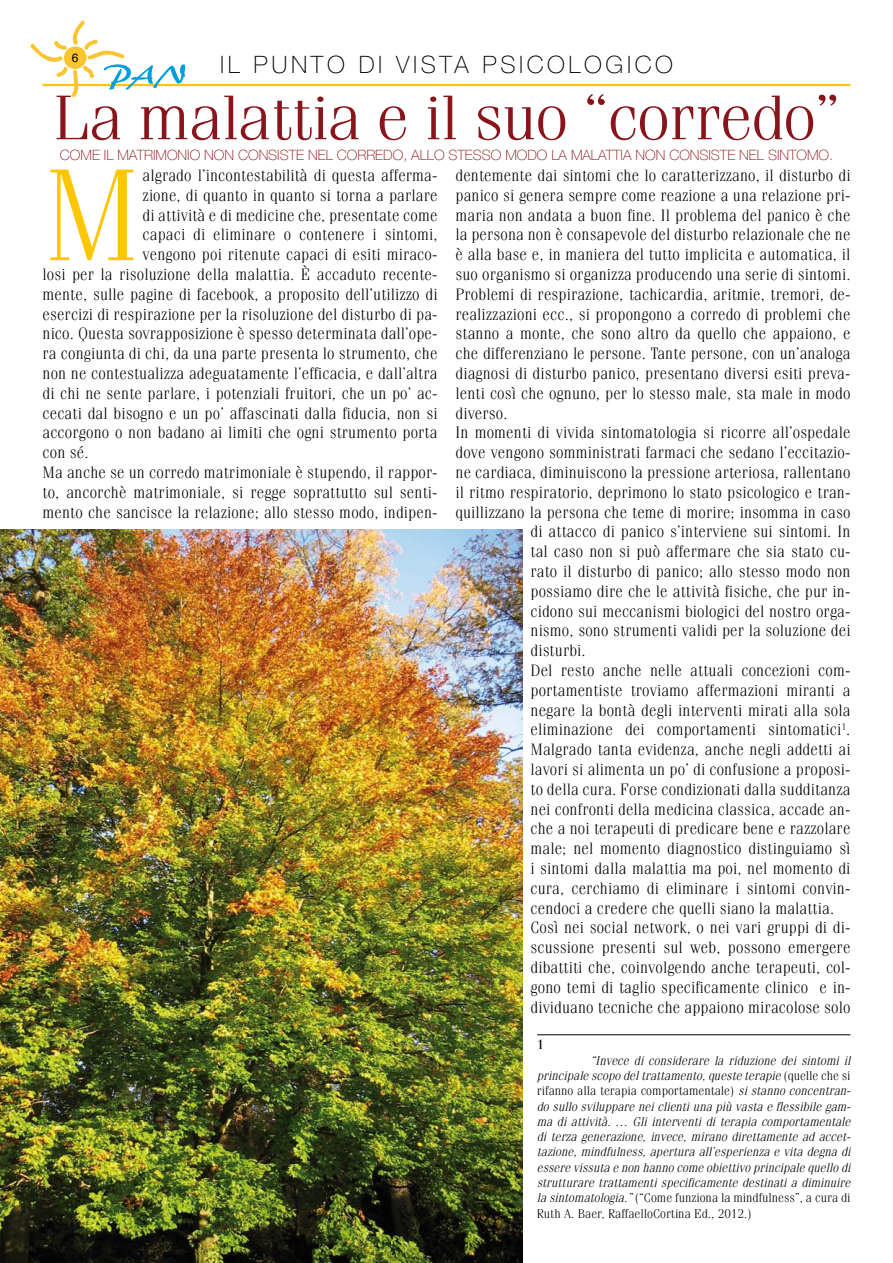
<style>
.page{position:relative;width:893px;height:1263px;background:#fff}
.page>*{position:absolute;margin:0;border:0;box-sizing:border-box;transform-origin:0 0}
.t1{font:300 130.95px "Fenice";color:#fdc600}
.t2{font:300 63px "Fenice";letter-spacing:-.03em;color:#891419;scale:1.14 1}
.t3{font:100 24px "Helvetica Neue";color:#000}
.t4{font:300 16.5px "Fenice";letter-spacing:.01em;color:#000}
.t5{font:100 14.25px "Helvetica Neue";color:#891419}
.t6{font:13.5px "Fenice";color:#000}
.t7{font:italic 300 12.75px/15.3px "Fenice";color:#000;text-align:justify}
.t8{font:12px "Helvetica";color:#000}
.s1{font-style:normal}
</style>
<div class="page">
<hr style="left:43px;top:84px;width:807px;height:2px;background:#fdc600">
<svg style="left:30px;top:21px;width:155px;height:76px"></svg>
<img style="left:0;top:529px;width:522px;height:734px">
<hr style="left:537px;top:1034px;width:313px;height:1px;background:#000">
<p class="t8" style="left:72px;top:49px;width:8px">6</p>
<h3 class="t3" style="left:220px;top:51px;width:53px">IL PUNTO</h3>
<h3 class="t3" style="left:359px;top:51px;width:70px">DI V ISTA</h3>
<h3 class="t3" style="left:483px;top:51px;width:19px">PSICOLOGICO</h3>
<h2 class="t2" style="left:52px;top:81px;width:693px">La malattia e il suo “corredo”</h2>
<p class="t5" style="left:60px;top:147px;width:21px">COME</p>
<p class="t5" style="left:104px;top:147px;width:23px">IL MATRIMONIO</p>
<p class="t5" style="left:204px;top:147px;width:11px">NON</p>
<p class="t5" style="left:238px;top:147px;width:10px">CONSISTE</p>
<p class="t5" style="left:308px;top:147px;width:10px">NEL</p>
<p class="t5" style="left:337px;top:147px;width:11px">CORREDO</p>
<p class="t5" style="left:403px;top:147px;width:18px">, ALLO</p>
<p class="t5" style="left:448px;top:147px;width:10px">STESSO</p>
<p class="t5" style="left:505px;top:147px;width:12px">MODO</p>
<p class="t5" style="left:551px;top:147px;width:29px">LA MALATTIA</p>
<p class="t5" style="left:635px;top:147px;width:11px">NON</p>
<p class="t5" style="left:669px;top:147px;width:10px">CONSISTE</p>
<p class="t5" style="left:739px;top:147px;width:10px">NEL</p>
<p class="t5" style="left:768px;top:147px;width:10px">SINTOMO</p>
<p class="t5" style="left:829px;top:147px;width:5px">.</p>
<h1 class="t1" style="left:43px;top:139px;width:100px">M</h1>
<p class="t4" style="left:143px;top:166px;width:296px">algrado l’incontestabilità di questa afferma-</p>
<p class="t4" style="left:143px;top:185px;width:296px">zione, di quanto in quanto si torna a parlare</p>
<p class="t4" style="left:143px;top:205px;width:296px">di attività e di medicine che, presentate come</p>
<p class="t4" style="left:143px;top:225px;width:296px">capaci di eliminare o contenere i sintomi,</p>
<p class="t4" style="left:143px;top:245px;width:296px">vengono poi ritenute capaci di esiti miraco-</p>
<p class="t4" style="left:43px;top:265px;width:396px">losi per la risoluzione della malattia. È accaduto recente-</p>
<p class="t4" style="left:43px;top:284px;width:396px">mente, sulle pagine di facebook, a proposito dell’utilizzo di</p>
<p class="t4" style="left:43px;top:304px;width:396px">esercizi di respirazione per la risoluzione del disturbo di pa-</p>
<p class="t4" style="left:43px;top:324px;width:396px">nico. Questa sovrapposizione è spesso determinata dall’ope-</p>
<p class="t4" style="left:43px;top:344px;width:396px">ra congiunta di chi, da una parte presenta lo strumento, che</p>
<p class="t4" style="left:43px;top:364px;width:396px">non ne contestualizza adeguatamente l’efficacia, e dall’altra</p>
<p class="t4" style="left:43px;top:383px;width:396px">di chi ne sente parlare, i potenziali fruitori, che un po’ ac-</p>
<p class="t4" style="left:43px;top:403px;width:396px">cecati dal bisogno e un po’ affascinati dalla fiducia, non si</p>
<p class="t4" style="left:43px;top:423px;width:397px">accorgono o non badano ai limiti che ogni strumento porta</p>
<p class="t4" style="left:43px;top:443px;width:47px">con sé.</p>
<p class="t4" style="left:43px;top:463px;width:396px">Ma anche se un corredo matrimoniale è stupendo, il rappor-</p>
<p class="t4" style="left:43px;top:482px;width:396px">to, ancorchè matrimoniale, si regge soprattutto sul senti-</p>
<p class="t4" style="left:43px;top:502px;width:396px">mento che sancisce la relazione; allo stesso modo, indipen-</p>
<p class="t4" style="left:455px;top:166px;width:396px">dentemente dai sintomi che lo caratterizzano, il disturbo di</p>
<p class="t4" style="left:455px;top:185px;width:396px">panico si genera sempre come reazione a una relazione pri-</p>
<p class="t4" style="left:455px;top:205px;width:396px">maria non andata a buon fine. Il problema del panico è che</p>
<p class="t4" style="left:455px;top:225px;width:396px">la persona non è consapevole del disturbo relazionale che ne</p>
<p class="t4" style="left:455px;top:245px;width:396px">è alla base e, in maniera del tutto implicita e automatica, il</p>
<p class="t4" style="left:455px;top:265px;width:396px">suo organismo si organizza producendo una serie di sintomi.</p>
<p class="t4" style="left:455px;top:284px;width:396px">Problemi di respirazione, tachicardia, aritmie, tremori, de-</p>
<p class="t4" style="left:455px;top:304px;width:396px">realizzazioni ecc., si propongono a corredo di problemi che</p>
<p class="t4" style="left:455px;top:324px;width:396px">stanno a monte, che sono altro da quello che appaiono, e</p>
<p class="t4" style="left:455px;top:344px;width:396px">che differenziano le persone. Tante persone, con un’analoga</p>
<p class="t4" style="left:455px;top:364px;width:396px">diagnosi di disturbo panico, presentano diversi esiti preva-</p>
<p class="t4" style="left:455px;top:383px;width:396px">lenti così che ognuno, per lo stesso male, sta male in modo</p>
<p class="t4" style="left:455px;top:403px;width:54px">diverso.</p>
<p class="t4" style="left:455px;top:423px;width:396px">In momenti di vivida sintomatologia si ricorre all’ospedale</p>
<p class="t4" style="left:455px;top:443px;width:396px">dove vengono somministrati farmaci che sedano l’eccitazio-</p>
<p class="t4" style="left:455px;top:463px;width:396px">ne cardiaca, diminuiscono la pressione arteriosa, rallentano</p>
<p class="t4" style="left:455px;top:482px;width:396px">il ritmo respiratorio, deprimono lo stato psicologico e tran-</p>
<p class="t4" style="left:455px;top:502px;width:396px">quillizzano la persona che teme di morire; insomma in caso</p>
<p class="t4" style="left:530px;top:522px;width:321px">di attacco di panico s’interviene sui sintomi. In</p>
<p class="t4" style="left:530px;top:542px;width:321px">tal caso non si può affermare che sia stato cu-</p>
<p class="t4" style="left:530px;top:562px;width:321px">rato il disturbo di panico; allo stesso modo non</p>
<p class="t4" style="left:530px;top:581px;width:321px">possiamo dire che le attività fisiche, che pur in-</p>
<p class="t4" style="left:530px;top:601px;width:321px">cidono sui meccanismi biologici del nostro orga-</p>
<p class="t4" style="left:530px;top:621px;width:321px">nismo, sono strumenti validi per la soluzione dei</p>
<p class="t4" style="left:530px;top:641px;width:57px">disturbi.</p>
<p class="t4" style="left:530px;top:661px;width:321px">Del resto anche nelle attuali concezioni com-</p>
<p class="t4" style="left:530px;top:680px;width:321px">portamentiste troviamo affermazioni miranti a</p>
<p class="t4" style="left:530px;top:700px;width:321px">negare la bontà degli interventi mirati alla sola</p>
<p class="t4" style="left:530px;top:720px;width:321px">eliminazione dei comportamenti sintomatici<sup>1</sup>.</p>
<p class="t4" style="left:530px;top:740px;width:321px">Malgrado tanta evidenza, anche negli addetti ai</p>
<p class="t4" style="left:530px;top:760px;width:321px">lavori si alimenta un po’ di confusione a proposi-</p>
<p class="t4" style="left:530px;top:779px;width:321px">to della cura. Forse condizionati dalla sudditanza</p>
<p class="t4" style="left:530px;top:799px;width:321px">nei confronti della medicina classica, accade an-</p>
<p class="t4" style="left:530px;top:819px;width:321px">che a noi terapeuti di predicare bene e razzolare</p>
<p class="t4" style="left:530px;top:839px;width:321px">male; nel momento diagnostico distinguiamo sì</p>
<p class="t4" style="left:530px;top:859px;width:321px">i sintomi dalla malattia ma poi, nel momento di</p>
<p class="t4" style="left:530px;top:878px;width:321px">cura, cerchiamo di eliminare i sintomi convin-</p>
<p class="t4" style="left:530px;top:898px;width:305px">cendoci a credere che quelli siano la malattia.</p>
<p class="t4" style="left:530px;top:918px;width:321px">Così nei social network, o nei vari gruppi di di-</p>
<p class="t4" style="left:530px;top:938px;width:321px">scussione presenti sul web, possono emergere</p>
<p class="t4" style="left:530px;top:958px;width:321px">dibattiti che, coinvolgendo anche terapeuti, col-</p>
<p class="t4" style="left:530px;top:977px;width:321px">gono temi di taglio specificamente clinico e in-</p>
<p class="t4" style="left:530px;top:997px;width:321px">dividuano tecniche che appaiono miracolose solo</p>
<p class="t6" style="left:537px;top:1036px;width:9px">1</p>
<p class="t7" style="left:537px;top:1052px;width:315px;text-indent:54px">“Invece di considerare la riduzione dei sintomi il principale scopo del trattamento, queste terapie <span class="s1">(quelle che si rifanno alla terapia comportamentale)</span> si stanno concentran&shy;do sullo sviluppare nei clienti una più vasta e flessibile gam&shy;ma di attività. … Gli interventi di terapia comportamentale di terza generazione, invece, mirano direttamente ad accet&shy;tazione, mindfulness, apertura all’esperienza e vita degna di essere vissuta e non hanno come obiettivo principale quello di strutturare trattamenti specificamente destinati a diminuire la sintomatologia.” <span class="s1">(“Come funziona la mindfulness”, a cura di Ruth A. Baer, RaffaelloCortina Ed., 2012.)</span></p>
</div>
